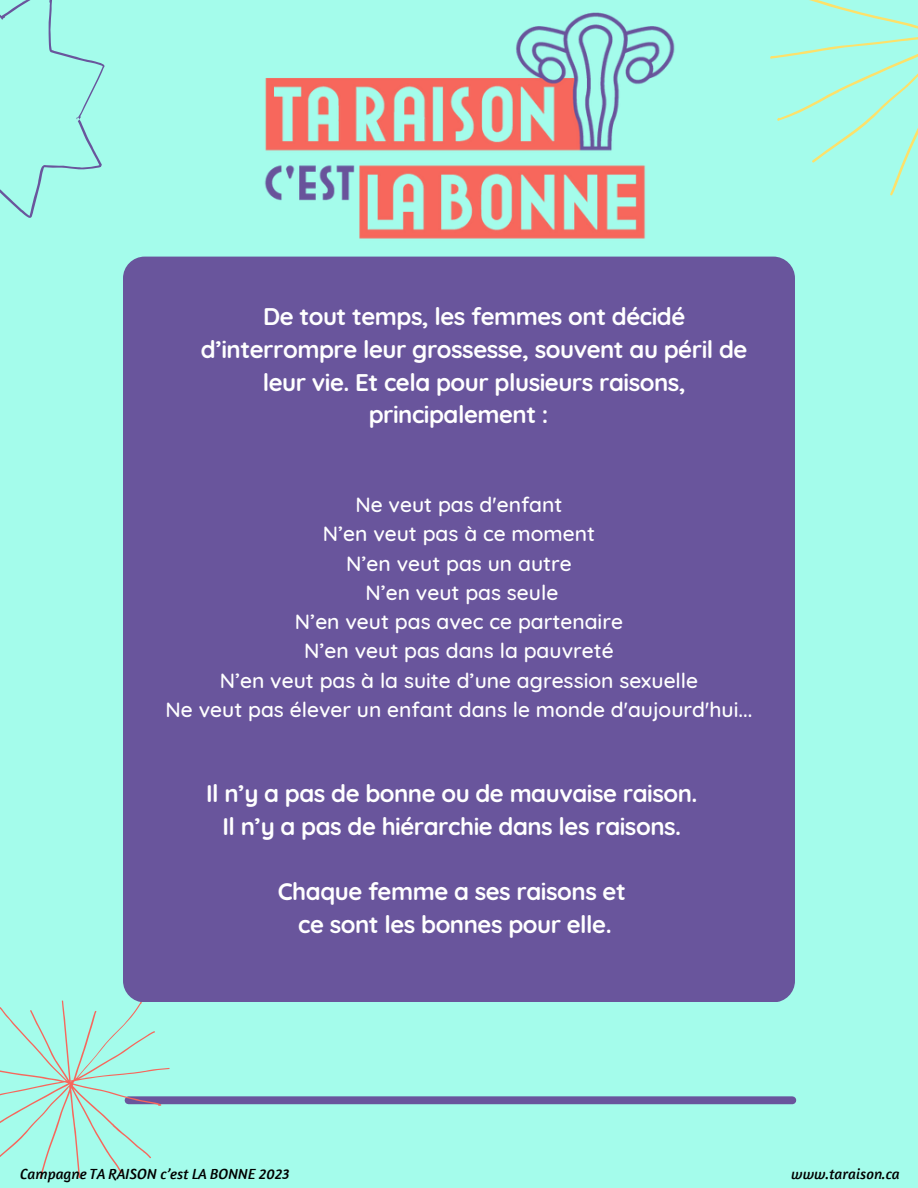
<style>
.page{position:relative;width:918px;height:1188px;background:#a4fceb}
.page>*{position:absolute;margin:0;border:0;box-sizing:border-box;transform-origin:0 0}
.t1{font:700 24px/32.7px "Quicksand";letter-spacing:-.02em;color:#fff;text-align:center}
.t2{font:500 21px/29.2px "Quicksand";color:#fff;text-align:center}
.t3{font:italic 15px "Amaranth";color:#000}
</style>
<div class="page">
<div style="left:129px;top:1096px;width:663px;height:8px;background:#69559c"></div>
<svg style="left:0;top:991px;width:179px;height:188px"></svg>
<svg style="left:0;top:0;width:168px;height:265px"></svg>
<svg style="left:770px;top:0;width:148px;height:196px"></svg>
<div style="left:123px;top:257px;width:672px;height:745px;background:#69559c;border-radius:22px"></div>
<img style="left:248px;top:12px;width:442px;height:245px">
<p class="t1" style="left:263px;top:300px;width:424px">De tout temps, les femmes ont décidé</p>
<p class="t1" style="left:201px;top:333px;width:548px">d’interrompre leur grossesse, souvent au péril de</p>
<p class="t1" style="left:263px;top:365px;width:424px">leur vie. Et cela pour plusieurs raisons,</p>
<p class="t1" style="left:369px;top:398px;width:181px">principalement :</p>
<p class="t2" style="left:166px;top:490px;width:588px">Ne veut pas d'enfant<br>N’en veut pas à ce moment<br>N’en veut pas un autre<br>N’en veut pas seule<br>N’en veut pas avec ce partenaire<br>N’en veut pas dans la pauvreté<br>N’en veut pas à la suite d’une agression sexuelle<br>Ne veut pas élever un enfant dans le monde d'aujourd'hui...</p>
<p class="t1" style="left:206px;top:777px;width:493px">Il n’y a pas de bonne ou de mauvaise raison.<br>Il n’y a pas de hiérarchie dans les raisons.</p>
<p class="t1" style="left:278px;top:875px;width:350px">Chaque femme a ses raisons et ce sont les bonnes pour elle.</p>
<p class="t3" style="left:20px;top:1164px;width:271px">Campagne TA RAISON c’est LA BONNE 2023</p>
<p class="t3" style="left:791px;top:1164px;width:110px">www.taraison.ca</p>
</div>
